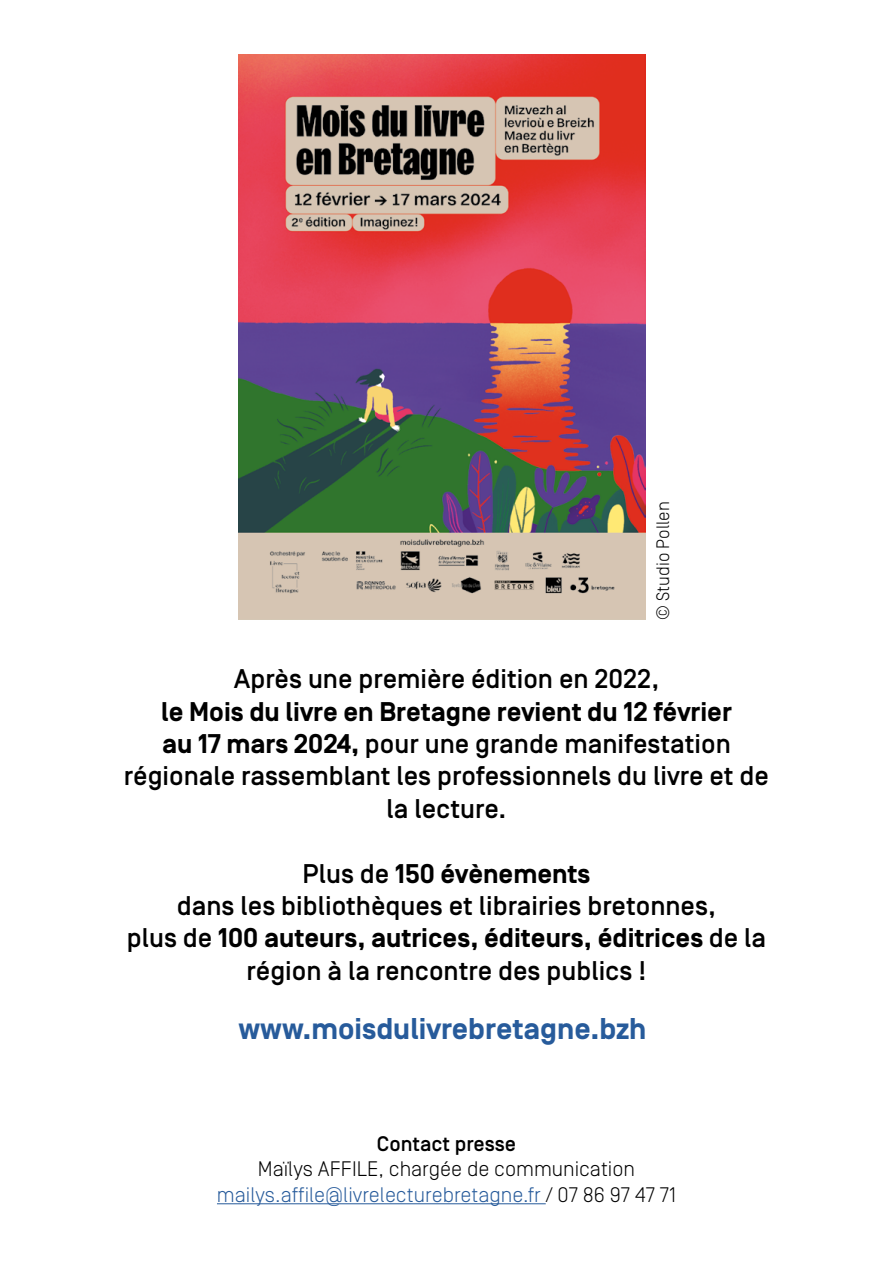
<style>
.page{position:relative;width:893px;height:1263px;background:#fff}
.page>*{position:absolute;margin:0;border:0;box-sizing:border-box;transform-origin:0 0}
.t1{font:700 30px "Simplon Norm";color:#275b9b}
.t2{font:500 27px/32.4px "Simplon Norm";color:#000;text-align:center}
.t3{font:300 21px/25.2px "Simplon Norm";color:#000;text-align:center}
.t4{font:500 21px "Simplon Norm";color:#000}
.t5{font:300 18px "Simplon Norm";color:#000}
.s1{font-weight:700}
.s2{color:#275b9b}
</style>
<div class="page">
<hr style="left:217px;top:1203px;width:329px;height:1px;background:#275b9b">
<img style="left:239px;top:54px;width:406px;height:566px">
<p class="t5" style="left:653px;top:620px;width:120px;rotate:-90deg">© Studio Pollen</p>
<p class="t2" style="left:234px;top:664px;width:427px">Après une première édition en 2022,</p>
<p class="t2" style="left:124px;top:696px;width:646px"><span class="s1">le Mois du livre en Bretagne revient du 12 février<br>au 17 mars 2024,</span> pour une grande manifestation régionale rassemblant les professionnels du livre et de la lecture.</p>
<p class="t2" style="left:127px;top:858px;width:641px">Plus de <span class="s1">150 évènements<br></span>dans les bibliothèques et librairies bretonnes,<br>plus de <span class="s1">100 auteurs, autrices, éditeurs, éditrices</span> de la région à la rencontre des publics !</p>
<p class="t1" style="left:239px;top:1012px;width:409px">www.moisdulivrebretagne.bzh</p>
<p class="t4" style="left:377px;top:1133px;width:141px">Contact presse</p>
<p class="t3" style="left:217px;top:1157px;width:461px">Maïlys AFFILE, chargée de communication <span class="s2">mailys.affile@livrelecturebretagne.fr</span> / 07 86 97 47 71</p>
</div>
